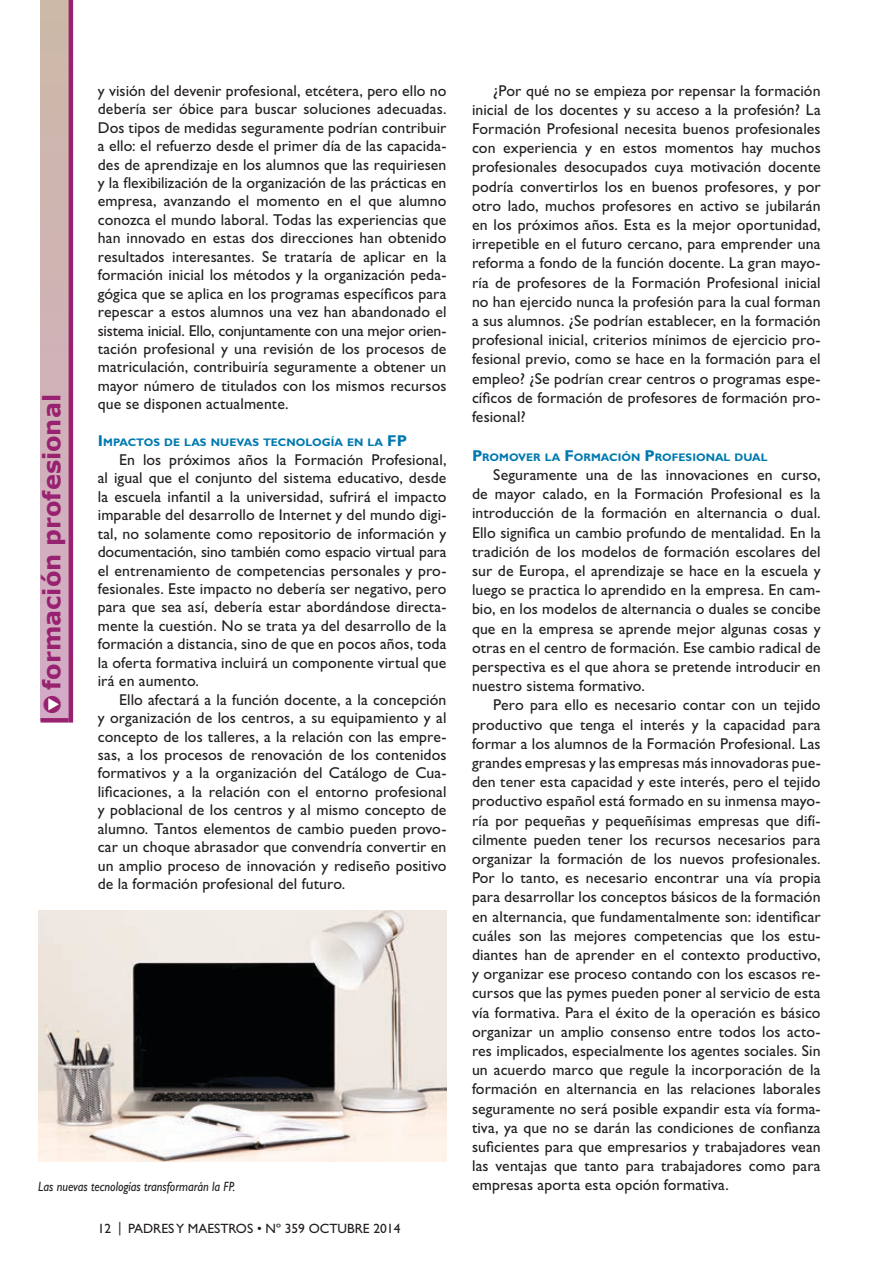
<style>
.page{position:relative;width:893px;height:1263px;background:#fff}
.page>*{position:absolute;margin:0;border:0;box-sizing:border-box;transform-origin:0 0}
.t1{font:700 24px "Verdana";color:#982170}
.t2{font:15.75px/19.2px "Gill Sans Std";letter-spacing:.005em;color:#231f20;text-align:justify}
.t3{font:italic 13.5px "Gill Sans Std";color:#231f20;scale:.9 1}
.t4{font:13.5px "Gill Sans Std";color:#231f20}
.t5{font:700 10.95px "Gill Sans Std";letter-spacing:.005em;color:#0079af}
.s1{color:#fff}
.s2{font-size:15.75px}
</style>
<div class="page">
<div style="left:41px;top:0;width:30px;height:720px;background:linear-gradient(to bottom,#ccb9a7,#d3abc7)"></div>
<hr style="left:41px;top:718px;width:28px;height:4px;background:#982170">
<hr style="left:69px;top:0;width:4px;height:722px;background:#982170">
<img style="left:38px;top:911px;width:408px;height:250px">
<h1 class="t1" style="left:35px;top:714px;width:322px;rotate:-90deg"><span class="s1">▼</span>● formación profesional</h1>
<p class="t2" style="left:98px;top:81px;width:350px;line-height:18.5px">y visión del devenir profesional, etcétera, pero ello no debería ser óbice para buscar soluciones adecuadas.<br>Dos tipos de medidas seguramente podrían contribuir a ello: el refuerzo desde el primer día de las capacida&shy;des de aprendizaje en los alumnos que las requiriesen y la flexibilización de la organización de las prácticas en empresa, avanzando el momento en el que alumno conozca el mundo laboral. Todas las experiencias que han innovado en estas dos direcciones han obtenido resultados interesantes. Se trataría de aplicar en la formación inicial los métodos y la organización peda&shy;gógica que se aplica en los programas específicos para repescar a estos alumnos una vez han abandonado el sistema inicial. Ello, conjuntamente con una mejor orien&shy;tación profesional y una revisión de los procesos de matriculación, contribuiría seguramente a obtener un mayor número de titulados con los mismos recursos que se disponen actualmente.</p>
<p class="t5" style="left:98px;top:436px;width:311px"><span class="s2">I</span> MPACTOS DE LAS NUEVAS TECNOLOGÍA EN LA <span class="s2">FP</span></p>
<p class="t2" style="left:98px;top:450px;width:350px;line-height:18.5px;text-indent:21px">En los próximos años la Formación Profesional, al igual que el conjunto del sistema educativo, desde la escuela infantil a la universidad, sufrirá el impacto imparable del desarrollo de Internet y del mundo digi&shy;tal, no solamente como repositorio de información y documentación, sino también como espacio virtual para el entrenamiento de competencias personales y pro&shy;fesionales. Este impacto no debería ser negativo, pero para que sea así, debería estar abordándose directa&shy;mente la cuestión. No se trata ya del desarrollo de la formación a distancia, sino de que en pocos años, toda la oferta formativa incluirá un componente virtual que irá en aumento.</p>
<p class="t2" style="left:98px;top:690px;width:350px;line-height:18.5px;text-indent:21px">Ello afectará a la función docente, a la concepción y organización de los centros, a su equipamiento y al concepto de los talleres, a la relación con las empre&shy;sas, a los procesos de renovación de los contenidos formativos y a la organización del Catálogo de Cua&shy;lificaciones, a la relación con el entorno profesional y poblacional de los centros y al mismo concepto de alumno. Tantos elementos de cambio pueden provo&shy;car un choque abrasador que convendría convertir en un amplio proceso de innovación y rediseño positivo de la formación profesional del futuro.</p>
<p class="t2" style="left:472px;top:81px;width:350px;text-indent:21px">¿Por qué no se empieza por repensar la formación inicial de los docentes y su acceso a la profesión? La Formación Profesional necesita buenos profesionales con experiencia y en estos momentos hay muchos profesionales desocupados cuya motivación docente podría convertirlos los en buenos profesores, y por otro lado, muchos profesores en activo se jubilarán en los próximos años. Esta es la mejor oportunidad, irrepetible en el futuro cercano, para emprender una reforma a fondo de la función docente. La gran mayo&shy;ría de profesores de la Formación Profesional inicial no han ejercido nunca la profesión para la cual forman a sus alumnos. ¿Se podrían establecer, en la formación profesional inicial, criterios mínimos de ejercicio pro&shy;fesional previo, como se hace en la formación para el empleo? ¿Se podrían crear centros o programas espe&shy;cíficos de formación de profesores de formación pro&shy;fesional?</p>
<p class="t5" style="left:472px;top:451px;width:296px"><span class="s2">P</span>ROMOVER LA <span class="s2">F</span>ORMACIÓN <span class="s2">P</span>ROFESIONAL DUAL</p>
<p class="t2" style="left:472px;top:465px;width:350px;text-indent:21px">Seguramente una de las innovaciones en curso, de mayor calado, en la Formación Profesional es la introducción de la formación en alternancia o dual.<br>Ello significa un cambio profundo de mentalidad. En la tradición de los modelos de formación escolares del sur de Europa, el aprendizaje se hace en la escuela y luego se practica lo aprendido en la empresa. En cam&shy;bio, en los modelos de alternancia o duales se concibe que en la empresa se aprende mejor algunas cosas y otras en el centro de formación. Ese cambio radical de perspectiva es el que ahora se pretende introducir en nuestro sistema formativo.</p>
<p class="t2" style="left:472px;top:695px;width:350px;text-indent:21px">Pero para ello es necesario contar con un tejido productivo que tenga el interés y la capacidad para formar a los alumnos de la Formación Profesional. Las grandes empresas y las empresas más innovadoras pue&shy;den tener esta capacidad y este interés, pero el tejido productivo español está formado en su inmensa mayo&shy;ría por pequeñas y pequeñísimas empresas que difí&shy;cilmente pueden tener los recursos necesarios para organizar la formación de los nuevos profesionales.<br>Por lo tanto, es necesario encontrar una vía propia para desarrollar los conceptos básicos de la formación en alternancia, que fundamentalmente son: identificar cuáles son las mejores competencias que los estu&shy;diantes han de aprender en el contexto productivo, y organizar ese proceso contando con los escasos re&shy;cursos que las pymes pueden poner al servicio de esta vía formativa. Para el éxito de la operación es básico organizar un amplio consenso entre todos los acto&shy;res implicados, especialmente los agentes sociales. Sin un acuerdo marco que regule la incorporación de la formación en alternancia en las relaciones laborales seguramente no será posible expandir esta vía forma&shy;tiva, ya que no se darán las condiciones de confianza suficientes para que empresarios y trabajadores vean las ventajas que tanto para trabajadores como para</p>
<p class="t3" style="left:38px;top:1178px;width:220px">Las nuevas tecnologías transformarán la FP.</p>
<p class="t2" style="left:472px;top:1175px;width:258px">empresas aporta esta opción formativa.</p>
<p class="t4" style="left:98px;top:1221px;width:304px">12 | PADRES Y MAESTROS • Nº 359 OCTUBRE 2014</p>
</div>
